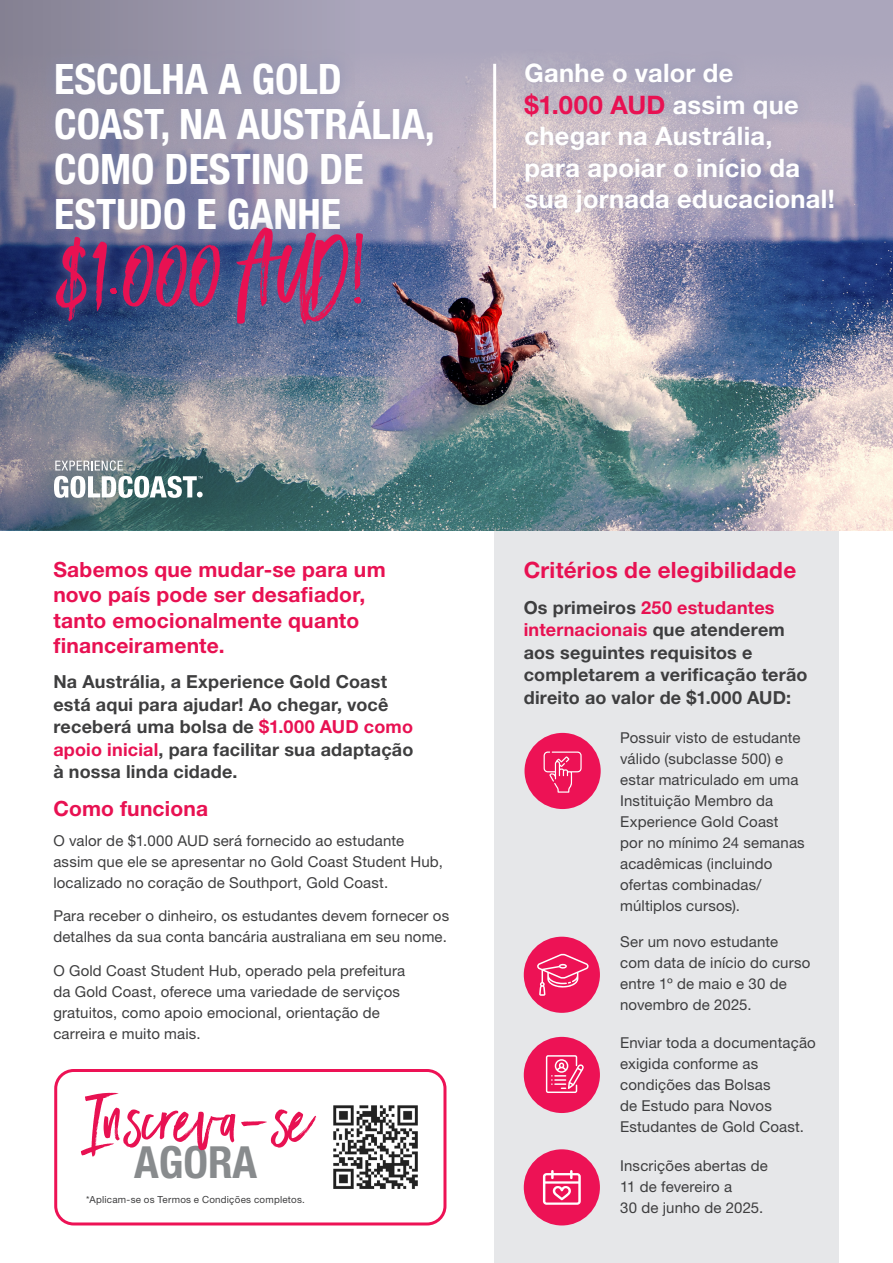
<style>
.page{position:relative;width:893px;height:1263px;background:#fff}
.page>*{position:absolute;margin:0;border:0;box-sizing:border-box;transform-origin:0 0}
.t1{font:80.1px "DGC Black Diamond";color:#e81152}
.t2{font:60.6px "DGC Black Diamond";color:#e81152}
.t3{font:700 condensed 44.4px "Helvetica Neue LT Std";color:#888b8d}
.t4{font:700 condensed 42px/45px "Helvetica Neue LT Std";color:#fff}
.Body_Copy{font:700 25.5px/31.5px "Helvetica Neue LT Std";letter-spacing:.01em;color:#fff}
.Body_Copy-2{font:700 22.5px "Helvetica Neue LT Std";letter-spacing:.01em;color:#e81152}
.Body_Copy-3{font:700 21px/25.2px "Helvetica Neue LT Std";letter-spacing:.01em;color:#e81152}
.Body_Copy-4{font:700 18px/22.5px "Helvetica Neue LT Std";letter-spacing:.01em;color:#3e3e3f}
.Body_Copy-5{font:15px/21px "Helvetica Neue LT Std";letter-spacing:.01em;color:#3e3e3f}
.Body_Copy-6{font:9.75px "Helvetica Neue LT Std";letter-spacing:.025em;color:#3e3e3f}
.s1{color:#e81152}
</style>
<div class="page">
<div style="left:495px;top:508px;width:344px;height:755px;background:#e6e7e9"></div>
<img style="left:0;top:0;width:893px;height:531px">
<svg style="left:0;top:0;width:412px;height:529px;background:#788194"></svg>
<div style="left:40px;top:48px;width:408px;height:197px;background:#818cb1;opacity:.75"></div>
<div style="left:41px;top:214px;width:337px;height:125px;background:#818cb1;opacity:.75"></div>
<div style="left:510px;top:48px;width:338px;height:179px;background:#818cb1;opacity:.75"></div>
<hr style="left:493px;top:64px;width:3px;height:144px;background:#fff">
<div style="left:31px;top:437px;width:193px;height:84px;background:#2c5c5c;opacity:.75"></div>
<svg style="left:54px;top:460px;width:149px;height:38px"></svg>
<div style="left:524px;top:937px;width:76px;height:76px;background:#ed1255;border-radius:50%"></div>
<svg style="left:537px;top:953px;width:52px;height:43px"></svg>
<div style="left:524px;top:1037px;width:76px;height:76px;background:#ed1255;border-radius:50%"></div>
<svg style="left:546px;top:1055px;width:38px;height:38px"></svg>
<div style="left:524px;top:1149px;width:76px;height:76px;background:#ed1255;border-radius:50%"></div>
<svg style="left:543px;top:1170px;width:38px;height:35px"></svg>
<div style="left:524px;top:733px;width:77px;height:76px;background:#ed1255;border-radius:50%"></div>
<svg style="left:544px;top:751px;width:38px;height:42px"></svg>
<img style="left:333px;top:1105px;width:85px;height:84px">
<div style="left:54px;top:1069px;width:392px;height:156px;border:3px solid #ed1255;border-radius:18px"></div>
<p class="t4" style="left:54px;top:56px;width:382px">ESCOLHA A GOLD<br>COAST, NA AUSTRÁLIA,<br>COMO DESTINO DE<br>ESTUDO E GANHE</p>
<p class="t1" style="left:54px;top:218px;width:318px">$1.000 AUD!</p>
<p class="Body_Copy" style="left:524px;top:57px;width:210px">Ganhe o valor de</p>
<p class="Body_Copy" style="left:524px;top:88px;width:312px"><span class="s1">$1.000 AUD</span> assim que chegar na Austrália,<br>para apoiar o início da sua jornada educacional!</p>
<p class="Body_Copy-3" style="left:53px;top:557px;width:334px">Sabemos que mudar-se para um novo país pode ser desafiador, tanto emocionalmente quanto financeiramente.</p>
<p class="Body_Copy-4" style="left:53px;top:670px;width:361px">Na Austrália, a Experience Gold Coast está aqui para ajudar! Ao chegar, você receberá uma bolsa de <span class="s1">$1.000 AUD como apoio inicial</span>, para facilitar sua adaptação à nossa linda cidade.</p>
<p class="Body_Copy-3" style="left:53px;top:795px;width:156px">Como funciona</p>
<p class="Body_Copy-5" style="left:53px;top:829px;width:391px">O valor de $1.000 AUD será fornecido ao estudante assim que ele se apresentar no Gold Coast Student Hub, localizado no coração de Southport, Gold Coast.</p>
<p class="Body_Copy-5" style="left:53px;top:905px;width:397px">Para receber o dinheiro, os estudantes devem fornecer os detalhes da sua conta bancária australiana em seu nome.</p>
<p class="Body_Copy-5" style="left:53px;top:960px;width:353px">O Gold Coast Student Hub, operado pela prefeitura da Gold Coast, oferece uma variedade de serviços gratuitos, como apoio emocional, orientação de carreira e muito mais.</p>
<p class="t2" style="left:83px;top:1081px;width:232px">Inscreva-se</p>
<p class="t3" style="left:134px;top:1136px;width:125px">AGORA</p>
<p class="Body_Copy-6" style="left:86px;top:1193px;width:220px">*Aplicam-se os Termos e Condições completos.</p>
<p class="Body_Copy-2" style="left:524px;top:556px;width:274px">Critérios de elegibilidade</p>
<p class="Body_Copy-4" style="left:524px;top:595px;width:285px">Os primeiros <span class="s1">250 estudantes internacionais</span> que atenderem aos seguintes requisitos e completarem a verificação terão direito ao valor de $1.000 AUD:</p>
<p class="Body_Copy-5" style="left:620px;top:727px;width:186px">Possuir visto de estudante válido (subclasse 500) e estar matriculado em uma<br>Instituição Membro da<br>Experience Gold Coast por no mínimo 24 semanas acadêmicas (incluindo ofertas combinadas/ múltiplos cursos).</p>
<p class="Body_Copy-5" style="left:620px;top:931px;width:192px">Ser um novo estudante com data de início do curso entre 1º de maio e 30 de novembro de 2025.</p>
<p class="Body_Copy-5" style="left:620px;top:1031px;width:197px">Enviar toda a documentação exigida conforme as condições das Bolsas<br>de Estudo para Novos<br>Estudantes de Gold Coast.</p>
<p class="Body_Copy-5" style="left:620px;top:1154px;width:149px">Inscrições abertas de<br>11 de fevereiro a<br>30 de junho de 2025.</p>
</div>
